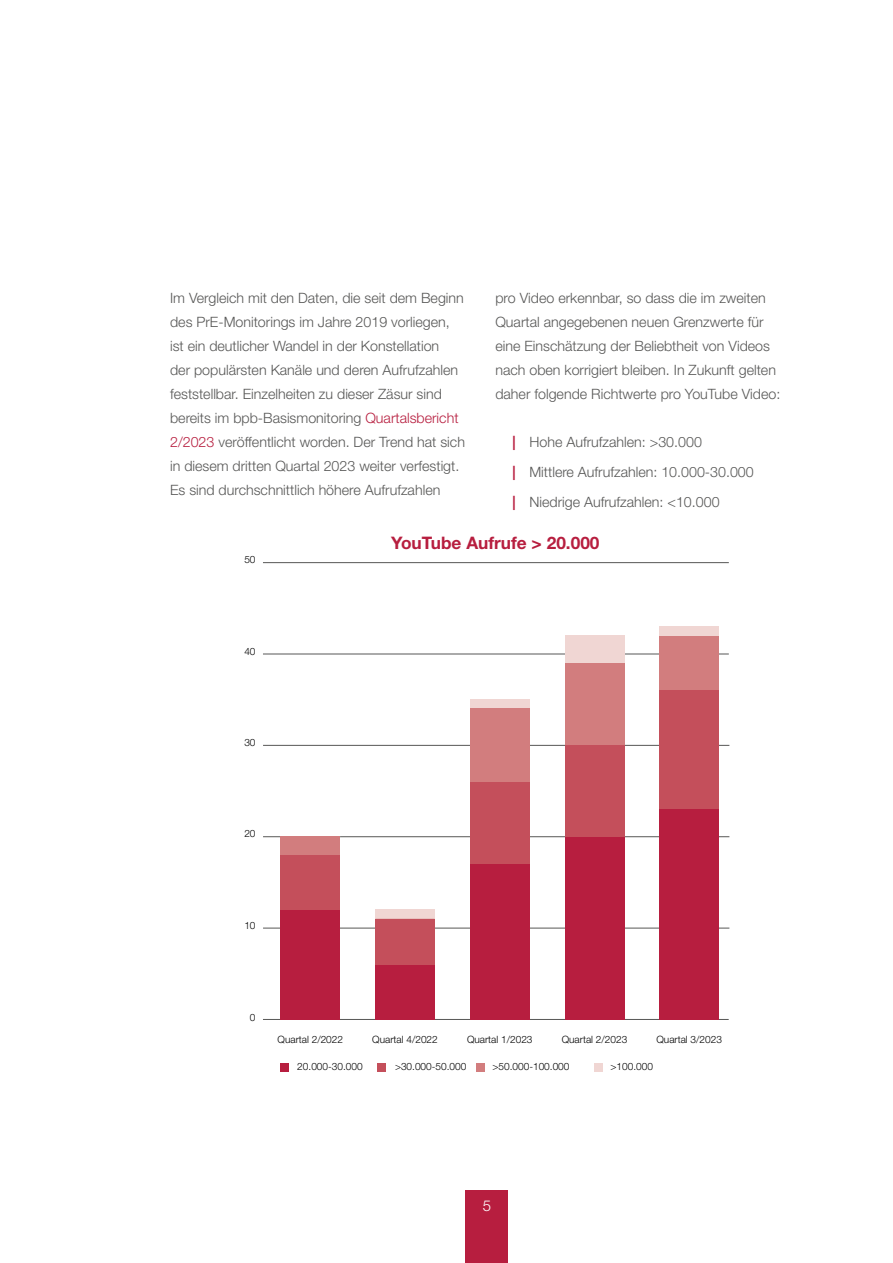
<style>
.page{position:relative;width:893px;height:1263px;background:#fff}
.page>*{position:absolute;margin:0;border:0;box-sizing:border-box;transform-origin:0 0}
.t1{font:700 17.25px "Helvetica Neue";color:#b71e3f}
.t2{font:300 15px "Helvetica Neue";color:#fff}
.Fliesstext_Basis{font:300 14.25px/24px "Helvetica Neue";color:#575756}
.t3{font:300 10.05px "Helvetica Neue";color:#000}
.s1{color:#b71e3f}
.s2{font-weight:700;color:#b71e3f}
</style>
<div class="page">
<div style="left:466px;top:1191px;width:42px;height:72px;background:#b71e3f"></div>
<hr style="left:263px;top:1019px;width:466px;height:1px;background:#575756">
<hr style="left:263px;top:928px;width:466px;height:1px;background:#575756">
<hr style="left:263px;top:836px;width:466px;height:1px;background:#575756">
<hr style="left:263px;top:745px;width:466px;height:1px;background:#575756">
<hr style="left:263px;top:654px;width:466px;height:1px;background:#575756">
<hr style="left:263px;top:562px;width:466px;height:1px;background:#575756">
<div style="left:375px;top:910px;width:60px;height:9px;background:#f0d6d3"></div>
<div style="left:470px;top:700px;width:60px;height:9px;background:#f0d6d3"></div>
<div style="left:565px;top:636px;width:59px;height:27px;background:#f0d6d3"></div>
<div style="left:659px;top:627px;width:60px;height:9px;background:#f0d6d3"></div>
<div style="left:280px;top:837px;width:60px;height:18px;background:#d27d7e"></div>
<div style="left:470px;top:709px;width:60px;height:73px;background:#d27d7e"></div>
<div style="left:565px;top:663px;width:59px;height:82px;background:#d27d7e"></div>
<div style="left:659px;top:636px;width:60px;height:54px;background:#d27d7e"></div>
<div style="left:280px;top:855px;width:60px;height:55px;background:#c44f5b"></div>
<div style="left:375px;top:919px;width:60px;height:46px;background:#c44f5b"></div>
<div style="left:470px;top:782px;width:60px;height:82px;background:#c44f5b"></div>
<div style="left:565px;top:745px;width:59px;height:92px;background:#c44f5b"></div>
<div style="left:659px;top:690px;width:60px;height:119px;background:#c44f5b"></div>
<div style="left:280px;top:910px;width:60px;height:109px;background:#b71e3f"></div>
<div style="left:375px;top:965px;width:60px;height:54px;background:#b71e3f"></div>
<div style="left:470px;top:864px;width:60px;height:155px;background:#b71e3f"></div>
<div style="left:565px;top:837px;width:59px;height:182px;background:#b71e3f"></div>
<div style="left:659px;top:809px;width:60px;height:210px;background:#b71e3f"></div>
<div style="left:280px;top:1063px;width:9px;height:8px;background:#b71e3f"></div>
<div style="left:378px;top:1063px;width:8px;height:8px;background:#c44f5b"></div>
<div style="left:476px;top:1063px;width:8px;height:8px;background:#d27d7e"></div>
<div style="left:594px;top:1063px;width:8px;height:8px;background:#f0d6d3"></div>
<p class="Fliesstext_Basis" style="left:170px;top:285px;width:296px">Im Vergleich mit den Daten, die seit dem Beginn des PrE-Monitorings im Jahre 2019 vorliegen, ist ein deutlicher Wandel in der Konstellation<br>der populärsten Kanäle und deren Aufrufzahlen feststellbar. Einzelheiten zu dieser Zäsur sind bereits im bpb-Basismonitoring <span class="s1">Quartalsbericht 2/2023</span> veröffentlicht worden. Der Trend hat sich in diesem dritten Quartal 2023 weiter verfestigt.<br>Es sind durchschnittlich höhere Aufrufzahlen</p>
<p class="Fliesstext_Basis" style="left:495px;top:285px;width:286px">pro Video erkennbar, so dass die im zweiten Quartal angegebenen neuen Grenzwerte für eine Einschätzung der Beliebtheit von Videos nach oben korrigiert bleiben. In Zukunft gelten daher folgende Richtwerte pro YouTube Video:</p>
<p class="Fliesstext_Basis" style="left:512px;top:429px;width:191px"><span class="s2">|</span> Hohe Aufrufzahlen: &gt;30. 000</p>
<p class="Fliesstext_Basis" style="left:512px;top:459px;width:243px"><span class="s2">|</span> Mittlere Aufrufzahlen: 10. 000-30. 000</p>
<p class="Fliesstext_Basis" style="left:512px;top:489px;width:209px"><span class="s2">|</span> Niedrige Aufrufzahlen: &lt;10. 000</p>
<p class="t1" style="left:391px;top:532px;width:210px">YouTube Aufrufe &gt; 20.000</p>
<p class="t3" style="left:244px;top:553px;width:13px">50</p>
<p class="t3" style="left:244px;top:645px;width:13px">40</p>
<p class="t3" style="left:244px;top:736px;width:13px">30</p>
<p class="t3" style="left:244px;top:827px;width:13px">20</p>
<p class="t3" style="left:244px;top:919px;width:13px">10</p>
<p class="t3" style="left:250px;top:1011px;width:7px">0</p>
<p class="t3" style="left:278px;top:1033px;width:67px">Quartal 2/2022</p>
<p class="t3" style="left:372px;top:1033px;width:67px">Quartal 4/2022</p>
<p class="t3" style="left:467px;top:1033px;width:67px">Quartal 1/2023</p>
<p class="t3" style="left:562px;top:1033px;width:67px">Quartal 2/2023</p>
<p class="t3" style="left:656px;top:1033px;width:67px">Quartal 3/2023</p>
<p class="t3" style="left:297px;top:1060px;width:67px">20.000-30.000</p>
<p class="t3" style="left:395px;top:1060px;width:73px">&gt;30.000-50.000</p>
<p class="t3" style="left:493px;top:1060px;width:78px">&gt;50.000-100.000</p>
<p class="t3" style="left:610px;top:1060px;width:44px">&gt;100.000</p>
<p class="t2" style="left:483px;top:1196px;width:10px">5</p>
</div>
